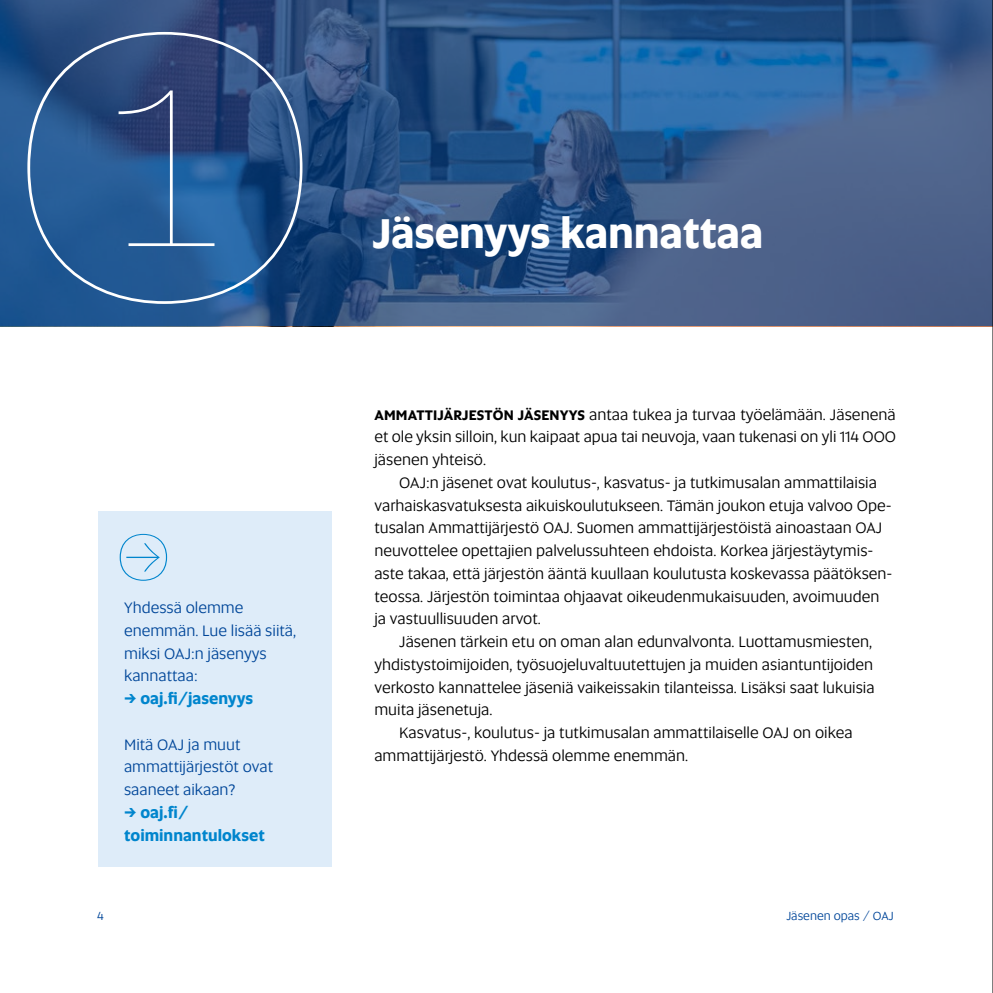
<style>
.page{position:relative;width:993px;height:993px;background:#fff}
.page>*{position:absolute;margin:0;border:0;box-sizing:border-box;transform-origin:0 0}
.t1{font:100 342.3px "Altis";color:#fff}
.t2{font:700 42px "Altis";letter-spacing:-.005em;color:#fff}
.t3{font:15.75px/22.8px "Altis";color:#000}
.t4{font:15.75px/22.8px "Altis";color:#004699}
.t5{font:700 15.75px/22.8px "Altis";color:#0085cd}
.t6{font:12.25px "Altis";color:#004699}
.s1{font-weight:700;font-size:14px}
</style>
<div class="page">
<svg style="left:0;top:0;width:992px;height:326px;background:#305789"></svg>
<div style="left:98px;top:511px;width:234px;height:355px;background:#deecf9"></div>
<hr style="left:992px;top:0;width:1px;height:992px;background:#000">
<h1 class="t1" style="left:12px;top:-50px;width:309px">①</h1>
<p class="t4" style="left:124px;top:595px;width:173px">Yhdessä olemme enemmän. Lue lisää siitä, miksi OAJ:n jäsenyys kannattaa:</p>
<p class="t5" style="left:124px;top:686px;width:130px">→ oaj.fi/jasenyys</p>
<p class="t4" style="left:124px;top:732px;width:150px">Mitä OAJ ja muut ammattijärjestöt ovat saaneet aikaan?</p>
<p class="t5" style="left:124px;top:800px;width:142px">→ oaj.fi/ toiminnantulokset</p>
<h2 class="t2" style="left:372px;top:202px;width:392px">Jäsenyys kannattaa</h2>
<p class="t3" style="left:374px;top:402px;width:523px;text-align:justify"><span class="s1">AMMATTIJÄRJESTÖN JÄSENYYS</span> antaa tukea ja turvaa työelämään. Jäsenenä et ole yksin silloin, kun kaipaat apua tai neuvoja, vaan tukenasi on yli 114 000 jäsenen yhteisö.</p>
<p class="t3" style="left:374px;top:470px;width:519px;text-indent:25px">OAJ:n jäsenet ovat koulutus-, kasvatus- ja tutkimusalan ammattilaisia varhaiskasvatuksesta aikuiskoulutukseen. Tämän joukon etuja valvoo Ope&shy;tusalan Ammattijärjestö OAJ. Suomen ammattijärjestöistä ainoastaan OAJ neuvottelee opettajien palvelussuhteen ehdoista. Korkea järjestäytymis&shy;aste takaa, että järjestön ääntä kuullaan koulutusta koskevassa päätöksen&shy;teossa. Järjestön toimintaa ohjaavat oikeudenmukaisuuden, avoimuuden ja vastuullisuuden arvot.</p>
<p class="t3" style="left:374px;top:629px;width:501px;text-indent:25px">Jäsenen tärkein etu on oman alan edunvalvonta. Luottamusmiesten, yhdistystoimijoiden, työsuojeluvaltuutettujen ja muiden asiantuntijoiden verkosto kannattelee jäseniä vaikeissakin tilanteissa. Lisäksi saat lukuisia muita jäsenetuja.</p>
<p class="t3" style="left:374px;top:720px;width:479px;text-indent:25px">Kasvatus-, koulutus- ja tutkimusalan ammattilaiselle OAJ on oikea ammattijärjestö. Yhdessä olemme enemmän.</p>
<p class="t6" style="left:97px;top:907px;width:8px">4</p>
<p class="t6" style="left:786px;top:907px;width:109px">Jäsenen opas / OAJ</p>
</div>
